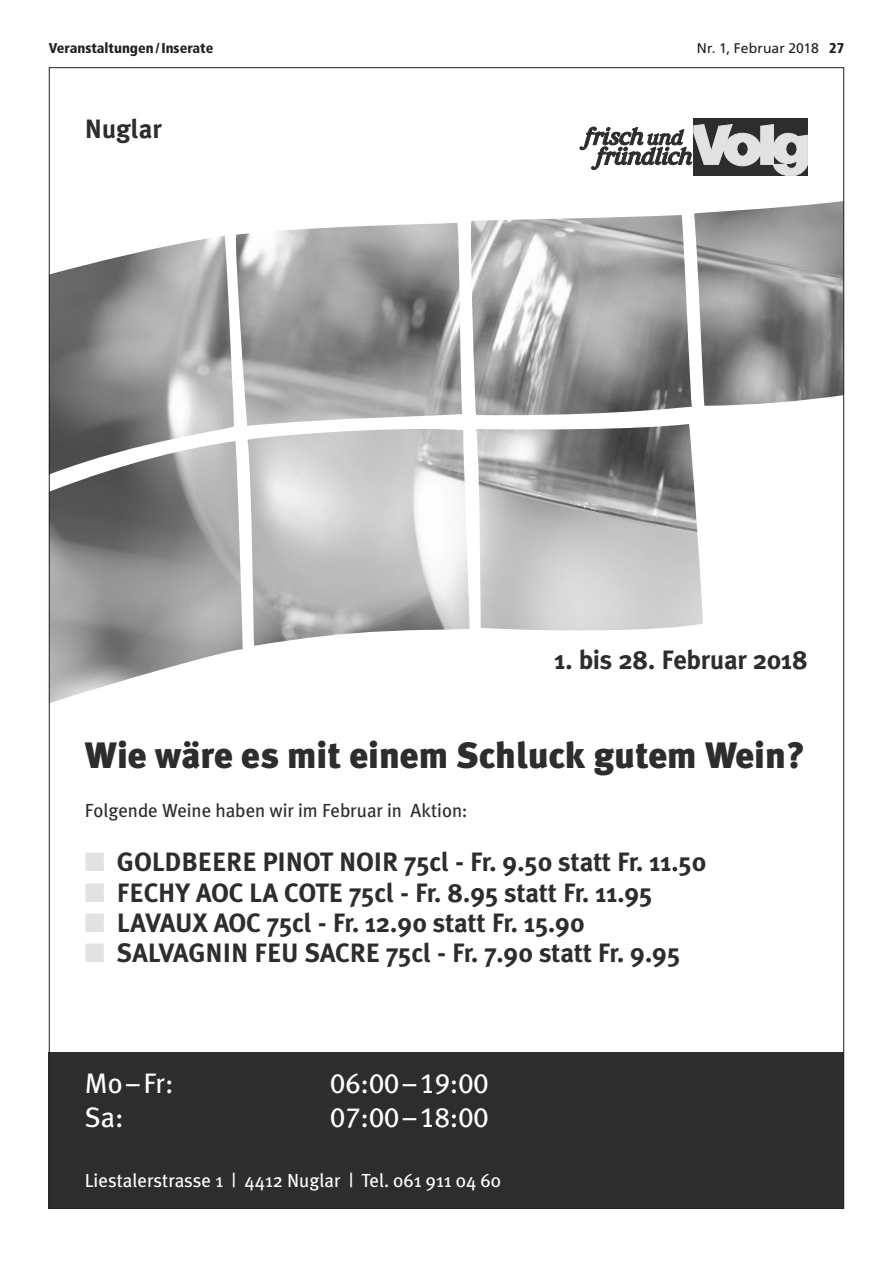
<style>
.page{position:relative;width:893px;height:1263px;background:#fff}
.page>*{position:absolute;margin:0;border:0;box-sizing:border-box;transform-origin:0 0}
.t1{font:900 36.75px "Meta Plus";color:#2d2d2d}
.t2{font:28.2px "Meta Plus Book Caps";color:#fff}
.t3{font:28.2px "Meta Plus";color:#fff}
.t4{font:700 26.55px "Meta Plus";color:#2d2d2d}
.t5{font:18.9px "Meta Plus";color:#fff}
.t6{font:18.9px "Meta Plus";letter-spacing:-.005em;color:#2d2d2d}
.t7{font:900 condensed 14.25px "Frutiger LT";color:#231f20}
.t8{font:13.95px "Frutiger LT";letter-spacing:.005em;color:#231f20}
.s1{font-weight:900;font-stretch:condensed;font-size:14.25px}
.s2{color:#e2e2e2}
.s3{font-family:"Meta Plus"}
</style>
<div class="page">
<div style="left:49px;top:1052px;width:795px;height:157px;background:#2d2d2d"></div>
<div style="left:694px;top:118px;width:114px;height:58px;background:#2d2d2d"></div>
<svg style="left:580px;top:124px;width:228px;height:52px"></svg>
<img style="left:51px;top:201px;width:791px;height:502px">
<p class="t7" style="left:49px;top:40px;width:166px">Veranstaltungen/Inserate</p>
<p class="t8" style="left:697px;top:40px;width:149px">Nr. 1, Februar 2018 <span class="s1">27</span></p>
<p class="t4" style="left:85px;top:113px;width:79px">Nuglar</p>
<p class="t4" style="left:554px;top:645px;width:255px">1. bis 28. Februar 2018</p>
<h1 class="t1" style="left:85px;top:733px;width:722px">Wie wäre es mit einem Schluck gutem Wein?</h1>
<p class="t6" style="left:85px;top:799px;width:384px">Folgende Weine haben wir im Februar in Aktion:</p>
<p class="t4" style="left:85px;top:847px;width:623px"><span class="s2">■</span> GOLDBEERE PINOT NOIR 75cl - Fr. 9.50 statt Fr. 11.50</p>
<p class="t4" style="left:85px;top:877px;width:569px"><span class="s2">■</span> FECHY AOC LA COTE 75cl - Fr. 8.95 statt Fr. 11.95</p>
<p class="t4" style="left:85px;top:907px;width:501px"><span class="s2">■</span> LAVAUX AOC 75cl - Fr. 12.90 statt Fr. 15.90</p>
<p class="t4" style="left:85px;top:938px;width:597px"><span class="s2">■</span> SALVAGNIN FEU SACRE 75cl - Fr. 7.90 statt Fr. 9.95</p>
<p class="t3" style="left:85px;top:1067px;width:90px">Mo– Fr:</p>
<p class="t2" style="left:330px;top:1067px;width:160px">06<span class="s3">:</span>00<span class="s3">–</span>19<span class="s3">:</span>00</p>
<p class="t3" style="left:85px;top:1100px;width:40px">Sa:</p>
<p class="t2" style="left:330px;top:1100px;width:160px">07<span class="s3">:</span>00<span class="s3">–</span>18<span class="s3">:</span>00</p>
<p class="t5" style="left:85px;top:1170px;width:418px">Liestalerstrasse 1 | 4412 Nuglar | Tel. 061 911 04 60</p>
</div>
